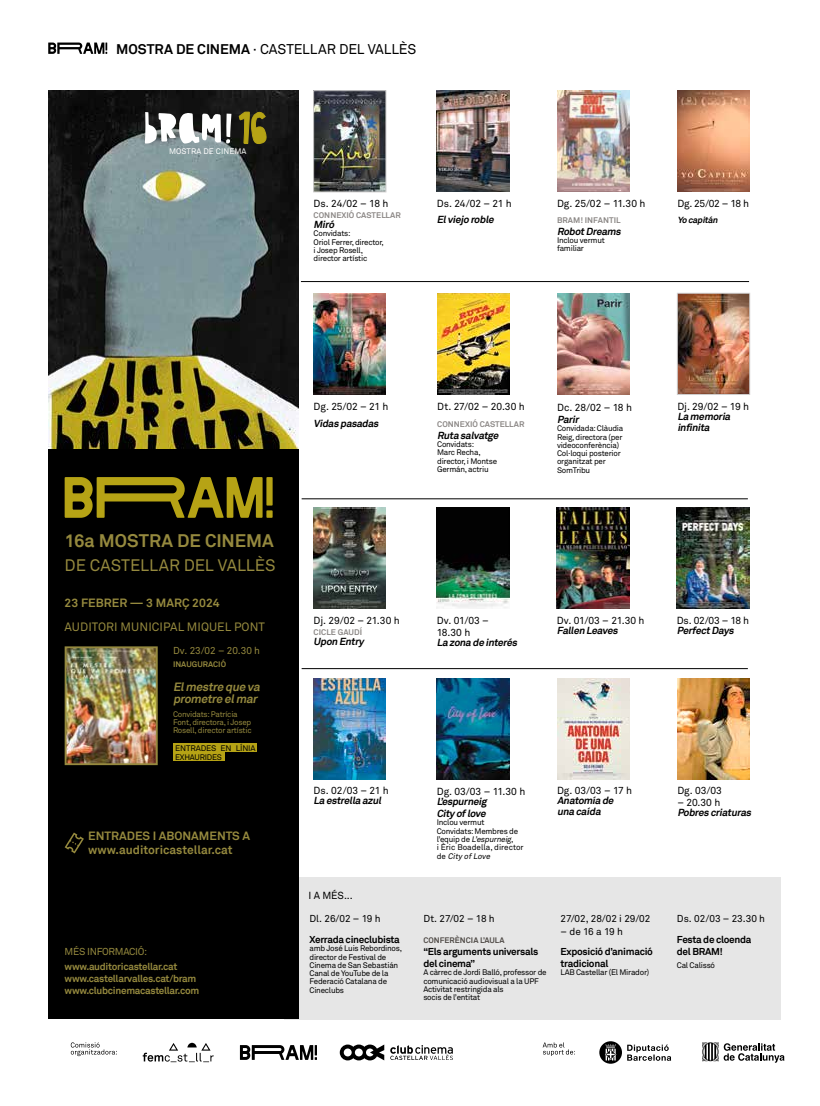
<style>
.page{position:relative;width:820px;height:1106px;background:#fff}
.page>*{position:absolute;margin:0;border:0;box-sizing:border-box;transform-origin:0 0}
.t1{font:700 18.2px "Akkurat";letter-spacing:-.005em;color:#95893e}
.t2{font:16.5px "Akkurat Pro";color:#95893e}
.t3{font:14px "Akkurat Pro";letter-spacing:-.005em;color:#000}
.t4{font:700 12px/14.4px "Akkurat";color:#95893e}
.t5{font:12px "Akkurat Pro";letter-spacing:.005em;color:#95893e}
.t6{font:italic 700 12px/12px "Akkurat";color:#95893e}
.t7{font:10.2px/12.2px "Akkurat Pro";color:#000}
.t8{font:italic 700 10.2px/10.5px "Akkurat";color:#000}
.t9{font:700 10px/12px "Akkurat";letter-spacing:-.03em;color:#000}
.t10{font:700 10px/12px "Akkurat";letter-spacing:-.03em;color:#95893e}
.t11{font:10px "Akkurat Pro";color:#000}
.t12{font:10px "Akkurat Pro";letter-spacing:-.03em;color:#95893e}
.t13{font:italic 700 8.8px "Akkurat";color:#000}
.t14{font:700 8.2px "Akkurat";letter-spacing:.005em;color:#8c8886}
.t15{font:8.1px "Akkurat Pro";color:#000}
.t16{font:8px/8.3px "Akkurat Pro";letter-spacing:-.03em;color:#000}
.t17{font:8px/8.3px "Akkurat Pro";letter-spacing:-.03em;color:#95893e}
.t18{font:700 8px "Akkurat";letter-spacing:.005em;color:#4f4a46}
.t19{font:8px "Akkurat Pro";letter-spacing:.01em;color:#fff}
.t20{font:italic 8px "Akkurat Pro";color:#000}
.t21{font:700 8px "Akkurat";letter-spacing:.005em;color:#95893e}
.s1{font-family:"Akkurat";font-weight:700}
.s2{font-style:italic}
.s3{font-style:normal}
</style>
<div class="page">
<svg style="left:48px;top:43px;width:59px;height:11px"></svg>
<svg style="left:71px;top:1042px;width:46px;height:14px"></svg>
<svg style="left:542px;top:1042px;width:32px;height:14px"></svg>
<svg style="left:240px;top:1045px;width:77px;height:14px"></svg>
<svg style="left:390px;top:1045px;width:62px;height:15px"></svg>
<svg style="left:339px;top:1044px;width:45px;height:16px"></svg>
<svg style="left:143px;top:1042px;width:70px;height:20px"></svg>
<svg style="left:599px;top:1041px;width:72px;height:22px"></svg>
<svg style="left:702px;top:1042px;width:82px;height:20px"></svg>
<div style="left:284px;top:877px;width:495px;height:142px;background:#e6e6e6"></div>
<div style="left:48px;top:91px;width:251px;height:928px;background:#000"></div>
<img style="left:679px;top:295px;width:68px;height:97px">
<div style="left:677px;top:293px;width:72px;height:101px;border:1px solid #cecdcd"></div>
<img style="left:436px;top:91px;width:73px;height:101px">
<img style="left:436px;top:678px;width:73px;height:101px">
<img style="left:313px;top:507px;width:73px;height:101px">
<img style="left:557px;top:91px;width:72px;height:101px">
<img style="left:557px;top:678px;width:72px;height:101px">
<img style="left:436px;top:507px;width:73px;height:101px">
<img style="left:677px;top:91px;width:72px;height:101px">
<img style="left:677px;top:678px;width:72px;height:101px">
<img style="left:556px;top:507px;width:73px;height:101px">
<img style="left:313px;top:293px;width:73px;height:101px">
<img style="left:676px;top:507px;width:73px;height:101px">
<img style="left:437px;top:293px;width:72px;height:101px">
<img style="left:557px;top:293px;width:72px;height:101px">
<img style="left:315px;top:93px;width:69px;height:97px">
<div style="left:313px;top:91px;width:73px;height:101px;border:1px solid #cecdcd"></div>
<img style="left:313px;top:678px;width:73px;height:101px">
<img style="left:68px;top:649px;width:87px;height:113px">
<div style="left:65px;top:646px;width:93px;height:119px;border:2px solid #95893e"></div>
<hr style="left:301px;top:281px;width:447px;height:1px;background:#000">
<hr style="left:301px;top:498px;width:446px;height:1px;background:#000">
<hr style="left:301px;top:668px;width:446px;height:1px;background:#000">
<div style="left:266px;top:477px;width:6px;height:28px;background:#b6a315"></div>
<div style="left:266px;top:510px;width:6px;height:8px;background:#b6a315"></div>
<svg style="left:65px;top:477px;width:197px;height:41px"></svg>
<svg style="left:65px;top:832px;width:19px;height:21px"></svg>
<img style="left:48px;top:91px;width:251px;height:357px">
<svg style="left:239px;top:112px;width:27px;height:35px"></svg>
<svg style="left:145px;top:112px;width:86px;height:32px;background:#a6a8a8"></svg>
<div style="left:173px;top:743px;width:84px;height:8px;background:#b6a315"></div>
<div style="left:173px;top:752px;width:51px;height:9px;background:#b6a315"></div>
<h3 class="t3" style="left:116px;top:40px;width:301px"><span class="s1">MOSTRA DE CINEMA</span> · CASTELLAR DEL VALLÈS</h3>
<p class="t19" style="left:169px;top:146px;width:79px">MOSTRA DE CINEMA</p>
<p class="t7" style="left:313px;top:198px;width:76px">Ds. 24/02 – 18 h</p>
<p class="t14" style="left:313px;top:210px;width:89px">CONNEXIÓ CASTELLAR</p>
<p class="t8" style="left:313px;top:219px;width:24px">Miró</p>
<p class="t16" style="left:313px;top:230px;width:72px">Convidats:<br>Oriol Ferrer, director, i Josep Rosell, director artístic</p>
<p class="t7" style="left:436px;top:198px;width:76px">Ds. 24/02 – 21 h</p>
<p class="t8" style="left:436px;top:214px;width:61px">Elviejo roble</p>
<p class="t7" style="left:557px;top:198px;width:90px">Dg. 25/02 – 11.30 h</p>
<p class="t14" style="left:557px;top:214px;width:65px">BRAM! INFANTIL</p>
<p class="t8" style="left:557px;top:226px;width:68px">RobotDreams</p>
<p class="t16" style="left:557px;top:236px;width:49px">Inclou vermut familiar</p>
<p class="t7" style="left:677px;top:198px;width:73px">Dg. 25/02 – 18 h</p>
<p class="t13" style="left:677px;top:214px;width:44px">Yo capitán</p>
<h1 class="t1" style="left:65px;top:529px;width:211px">16a MOSTRA DE CINEMA</h1>
<h2 class="t2" style="left:65px;top:555px;width:212px">DE CASTELLAR DEL VALLÈS</h2>
<h3 class="t4" style="left:65px;top:595px;width:157px">23 FEBRER — 3 MARÇ 2024</h3>
<h3 class="t5" style="left:65px;top:619px;width:202px">AUDITORI MUNICIPAL MIQUEL PONT</h3>
<p class="t12" style="left:173px;top:645px;width:89px">Dv. 23/02 – 20.30 h</p>
<p class="t21" style="left:173px;top:659px;width:55px">INAUGURACIÓ</p>
<h3 class="t6" style="left:173px;top:680px;width:91px">Elmestre que va prometre elmar</h3>
<p class="t17" style="left:173px;top:710px;width:80px">Convidats: Patrícia<br>Font, directora, i Josep<br>Rosell, director artístic</p>
<p class="t16" style="left:175px;top:743px;width:82px;line-height:9px">ENTRADES EN LÍNIA<br>EXHAURIDES</p>
<h3 class="t4" style="left:88px;top:828px;width:163px">ENTRADES I ABONAMENTS A www.auditoricastellar.cat</h3>
<p class="t12" style="left:65px;top:945px;width:84px">MÉS INFORMACIÓ:</p>
<p class="t10" style="left:65px;top:960px;width:136px">www.auditoricastellar.cat www.castellarvalles.cat/bram www.clubcinemacastellar.com</p>
<p class="t7" style="left:313px;top:400px;width:76px">Dg. 25/02 – 21 h</p>
<p class="t8" style="left:313px;top:418px;width:69px">Vidas pasadas</p>
<p class="t7" style="left:437px;top:400px;width:89px">Dt. 27/02 – 20.30 h</p>
<p class="t14" style="left:437px;top:418px;width:89px">CONNEXIÓ CASTELLAR</p>
<p class="t8" style="left:437px;top:430px;width:65px">Ruta salvatge</p>
<p class="t16" style="left:437px;top:440px;width:61px">Convidats:<br>Marc Recha, director, i Montse<br>Germán, actriu</p>
<p class="t7" style="left:557px;top:401px;width:76px">Dc. 28/02 – 18 h</p>
<p class="t8" style="left:557px;top:414px;width:26px">Parir</p>
<p class="t16" style="left:557px;top:424px;width:68px">Convidada: Clàudia<br>Reig, directora (per videoconferència)<br>Col·loqui posterior organitzat per<br>SomTribu</p>
<p class="t7" style="left:677px;top:400px;width:73px">Dj. 29/02 – 19 h</p>
<p class="t8" style="left:677px;top:411px;width:57px">La memoria infinita</p>
<p class="t7" style="left:313px;top:614px;width:88px">Dj. 29/02 – 21.30 h</p>
<p class="t14" style="left:313px;top:626px;width:50px">CICLE GAUDÍ</p>
<p class="t8" style="left:313px;top:636px;width:54px">Upon Entry</p>
<p class="t7" style="left:436px;top:614px;width:54px">Dv. 01/03 –<br>18.30 h</p>
<p class="t8" style="left:436px;top:637px;width:84px">La zona de interés</p>
<p class="t7" style="left:556px;top:614px;width:89px">Dv. 01/03 – 21.30 h</p>
<p class="t8" style="left:556px;top:625px;width:65px">Fallen Leaves</p>
<p class="t7" style="left:676px;top:614px;width:74px">Ds. 02/03 – 18 h</p>
<p class="t8" style="left:676px;top:625px;width:61px">PerfectDays</p>
<p class="t7" style="left:313px;top:784px;width:77px">Ds. 02/03 – 21 h</p>
<p class="t8" style="left:313px;top:795px;width:71px">La estrella azul</p>
<p class="t7" style="left:308px;top:889px;width:46px">I A MÉS...</p>
<p class="t11" style="left:309px;top:912px;width:73px">Dl. 26/02 – 19 h</p>
<p class="t9" style="left:309px;top:933px;width:92px">Xerrada cineclubista</p>
<p class="t16" style="left:309px;top:944px;width:94px">amb José Luis Rebordinos, director de Festival de<br>Cinema de San Sebastián<br>Canal de YouTube de la<br>Federació Catalana de<br>Cineclubs</p>
<p class="t7" style="left:436px;top:785px;width:90px">Dg. 03/03 – 11.30 h</p>
<p class="t8" style="left:436px;top:795px;width:54px;line-height:12px">L’espurneig<br>City oflove</p>
<p class="t16" style="left:436px;top:818px;width:83px">Inclou vermut<br>Convidats: Membres de l’ e q u i p d e <span class="s2">L’espurneig</span>,</p>
<p class="t15" style="left:436px;top:842px;width:88px">i Èric Boadella, director</p>
<p class="t20" style="left:436px;top:851px;width:56px"><span class="s3">d e</span> City ofLove</p>
<p class="t7" style="left:557px;top:784px;width:77px">Dg. 03/03 – 17 h</p>
<p class="t8" style="left:557px;top:795px;width:60px">Anatomía de una caída</p>
<p class="t11" style="left:423px;top:912px;width:73px">Dt. 27/02 – 18 h</p>
<p class="t18" style="left:423px;top:935px;width:83px">CONFERÈNCIA L’AULA</p>
<p class="t9" style="left:423px;top:945px;width:116px">“Els arguments universals del cinema”</p>
<p class="t16" style="left:423px;top:968px;width:125px">A càrrec de Jordi Balló, professor de comunicació audiovisual a la UPF<br>Activitat restringida als<br>socis de l’entitat</p>
<p class="t11" style="left:560px;top:912px;width:91px">27/02, 28/02 i 29/02</p>
<p class="t11" style="left:560px;top:925px;width:64px">– de 16 a 19 h</p>
<p class="t9" style="left:560px;top:945px;width:94px">Exposició d’animació tradicional</p>
<p class="t16" style="left:560px;top:968px;width:90px">LAB Castellar (El Mirador)</p>
<p class="t7" style="left:677px;top:784px;width:46px">Dg. 03/03</p>
<p class="t7" style="left:677px;top:796px;width:44px">– 20.30 h</p>
<p class="t8" style="left:677px;top:807px;width:78px">Pobres criaturas</p>
<p class="t11" style="left:676px;top:912px;width:90px">Ds. 02/03 – 23.30 h</p>
<p class="t9" style="left:676px;top:933px;width:76px">Festa de cloenda del BRAM!</p>
<p class="t16" style="left:676px;top:961px;width:40px">Cal Calissó</p>
</div>
